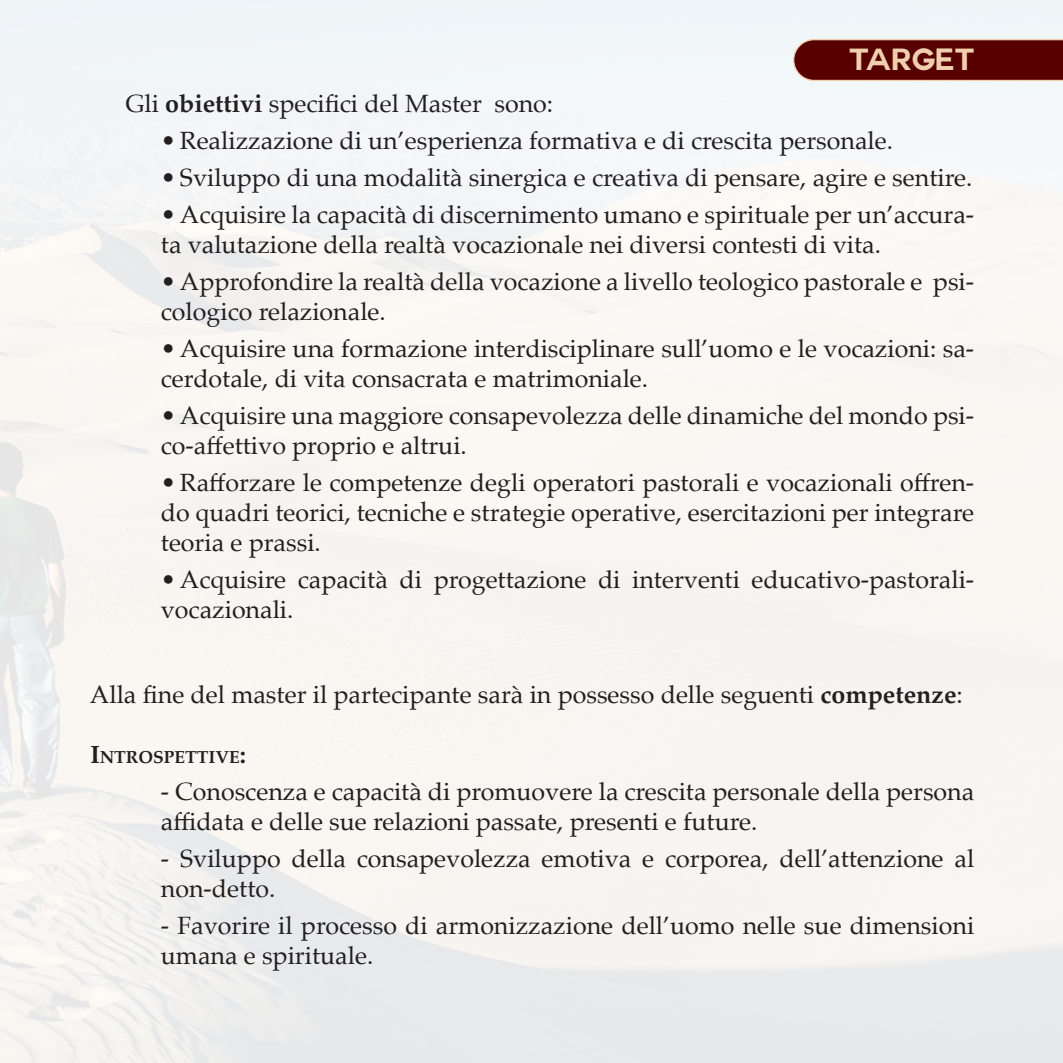
<style>
.page{position:relative;width:1063px;height:1063px;background:#fff}
.page>*{position:absolute;margin:0;border:0;box-sizing:border-box;transform-origin:0 0}
.t1{font:700 30px "Couture";color:#f0cfaf}
.t2{font:25px/30px "Palatino";color:#231f20}
.t3{font:700 17.5px "Palatino";color:#231f20}
.s1{font-weight:700}
.s2{font-size:25px}
</style>
<div class="page">
<svg style="left:793px;top:39px;width:270px;height:42px;background:#64110f"></svg>
<p class="t1" style="left:849px;top:45px;width:127px">TARGET</p>
<p class="t2" style="left:125px;top:88px;width:429px">Gli <span class="s1">obiettivi</span> specifici del Master sono:</p>
<p class="t2" style="left:161px;top:125px;width:734px">• Realizzazione di un’esperienza formativa e di crescita personale.</p>
<p class="t2" style="left:161px;top:162px;width:813px">• Sviluppo di una modalità sinergica e creativa di pensare, agire e sentire.</p>
<p class="t2" style="left:161px;top:199px;width:815px">• Acquisire la capacità di discernimento umano e spirituale per un’accura&shy;ta valutazione della realtà vocazionale nei diversi contesti di vita.</p>
<p class="t2" style="left:161px;top:266px;width:815px">• Approfondire la realtà della vocazione a livello teologico pastorale e psi&shy;cologico relazionale.</p>
<p class="t2" style="left:161px;top:333px;width:815px">• Acquisire una formazione interdisciplinare sull’uomo e le vocazioni: sa&shy;cerdotale, di vita consacrata e matrimoniale.</p>
<p class="t2" style="left:161px;top:400px;width:815px">• Acquisire una maggiore consapevolezza delle dinamiche del mondo psi&shy;co-affettivo proprio e altrui.</p>
<p class="t2" style="left:161px;top:468px;width:815px;text-align:justify">• Rafforzare le competenze degli operatori pastorali e vocazionali offren&shy;do quadri teorici, tecniche e strategie operative, esercitazioni per integrare teoria e prassi.</p>
<p class="t2" style="left:161px;top:565px;width:815px">• Acquisire capacità di progettazione di interventi educativo-pastorali&shy;vocazionali.</p>
<p class="t2" style="left:90px;top:679px;width:874px">Alla fine del master il partecipante sarà in possesso delle seguenti <span class="s1">competenze</span>:</p>
<p class="t3" style="left:90px;top:742px;width:157px"><span class="s2">I</span>NTROSPETTIVE<span class="s2">:</span></p>
<p class="t2" style="left:161px;top:776px;width:815px">- Conoscenza e capacità di promuovere la crescita personale della persona affidata e delle sue relazioni passate, presenti e future.</p>
<p class="t2" style="left:161px;top:843px;width:815px">- Sviluppo della consapevolezza emotiva e corporea, dell’attenzione al non-detto.</p>
<p class="t2" style="left:161px;top:911px;width:815px">- Favorire il processo di armonizzazione dell’uomo nelle sue dimensioni umana e spirituale.</p>
</div>
